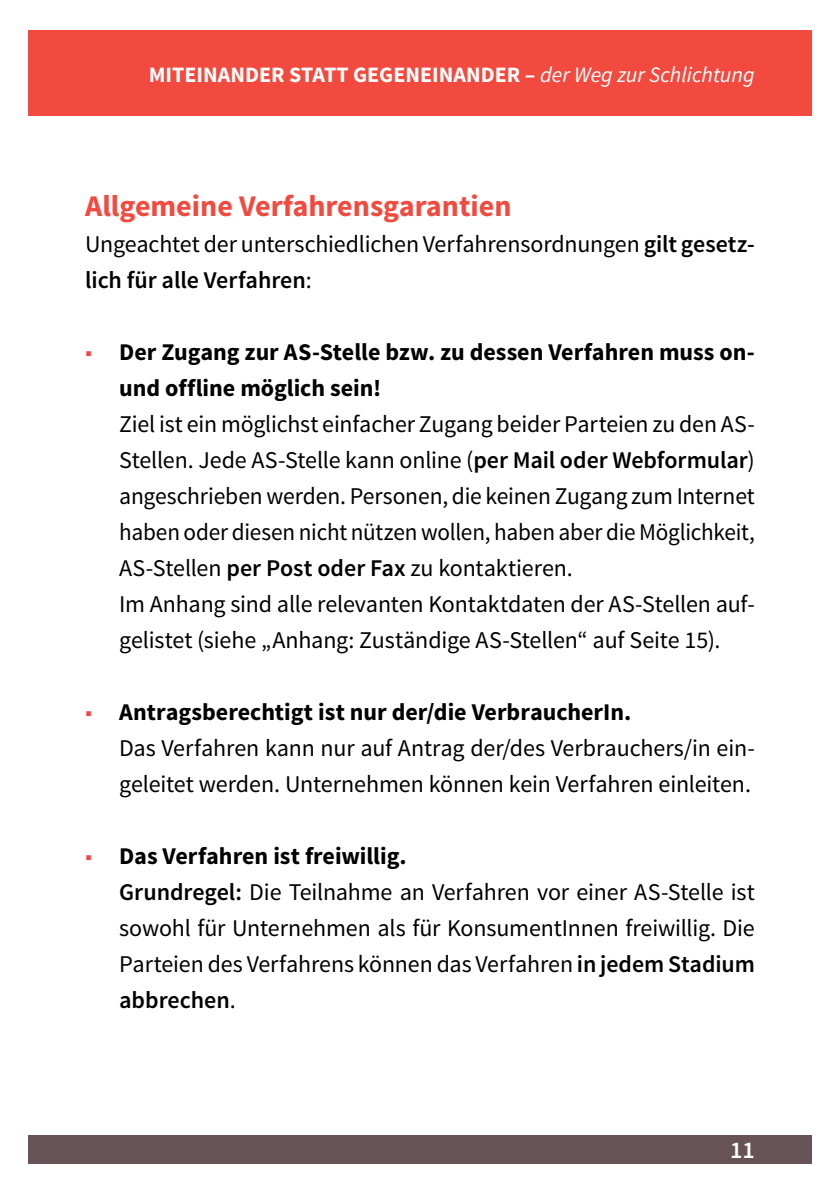
<style>
.page{position:relative;width:840px;height:1191px;background:#fff}
.page>*{position:absolute;margin:0;border:0;box-sizing:border-box;transform-origin:0 0}
.Ü_2{font:700 30px "Source Sans Pro";color:#f24a3e}
.Fliesstext_Aufzählun{font:24px/36px "Source Sans Pro";letter-spacing:-.005em;color:#000;text-align:justify}
.t1{font:700 24px/36px "Source Sans Pro";color:#000}
.Fließtext{font:24px/36px "Source Sans Pro";letter-spacing:-.005em;color:#000}
.t2{font:600 24px "Source Sans Pro";color:#fff}
.t3{font:700 22px "Source Sans Pro";color:#fff}
.s1{font-weight:400;font-style:italic}
.s2{font-weight:600}
.s3{font-weight:400;color:#f24a3e}
</style>
<div class="page">
<div style="left:28px;top:1135px;width:783px;height:28px;background:#675255"></div>
<div style="left:28px;top:31px;width:783px;height:85px;background:#f24a3e"></div>
<p class="t3" style="left:149px;top:61px;width:607px">MITEINANDER STATT GEGENEINANDER – <span class="s1">der Weg zur Schlichtung</span></p>
<h2 class="Ü_2" style="left:85px;top:187px;width:428px">Allgemeine Verfahrensgarantien</h2>
<p class="Fließtext" style="left:85px;top:226px;width:670px">Ungeachtet der unterschiedlichen Verfahrensordnungen <span class="s2">gilt gesetz&shy;lich für alle Verfahren</span>:</p>
<p class="t1" style="left:119px;top:335px;width:636px;text-indent:-34px"><span class="s3">■</span> Der Zugang zur AS-Stelle bzw. zu dessen Verfahren muss on&shy;und offline möglich sein!</p>
<p class="Fliesstext_Aufzählun" style="left:119px;top:406px;width:637px">Ziel ist ein möglichst einfacher Zugang beider Parteien zu den AS-Stellen. Jede AS-Stelle kann online (<span class="s2">per Mail oder Webformular</span>) angeschrieben werden. Personen, die keinen Zugang zum Internet haben oder diesen nicht nützen wollen, haben aber die Möglichkeit, AS-Stellen <span class="s2">per Post oder Fax</span> zu kontaktieren.</p>
<p class="Fliesstext_Aufzählun" style="left:119px;top:586px;width:636px">Im Anhang sind alle relevanten Kontaktdaten der AS-Stellen auf&shy;gelistet (siehe „Anhang: Zuständige AS-Stellen“ auf Seite 15).</p>
<p class="t1" style="left:85px;top:695px;width:547px"><span class="s3">■</span> Antragsberechtigt ist nur der/die VerbraucherIn.</p>
<p class="Fliesstext_Aufzählun" style="left:119px;top:730px;width:636px">Das Verfahren kann nur auf Antrag der/des Verbrauchers/in ein&shy;geleitet werden. Unternehmen können kein Verfahren einleiten.</p>
<p class="t1" style="left:85px;top:839px;width:323px"><span class="s3">■</span> Das Verfahren ist freiwillig.</p>
<p class="Fliesstext_Aufzählun" style="left:119px;top:874px;width:637px"><span class="s2">Grundregel:</span> Die Teilnahme an Verfahren vor einer AS-Stelle ist sowohl für Unternehmen als für KonsumentInnen freiwillig. Die Parteien des Verfahrens können das Verfahren <span class="s2">in jedem Stadium abbrechen</span>.</p>
<p class="t2" style="left:729px;top:1134px;width:26px">11</p>
</div>
